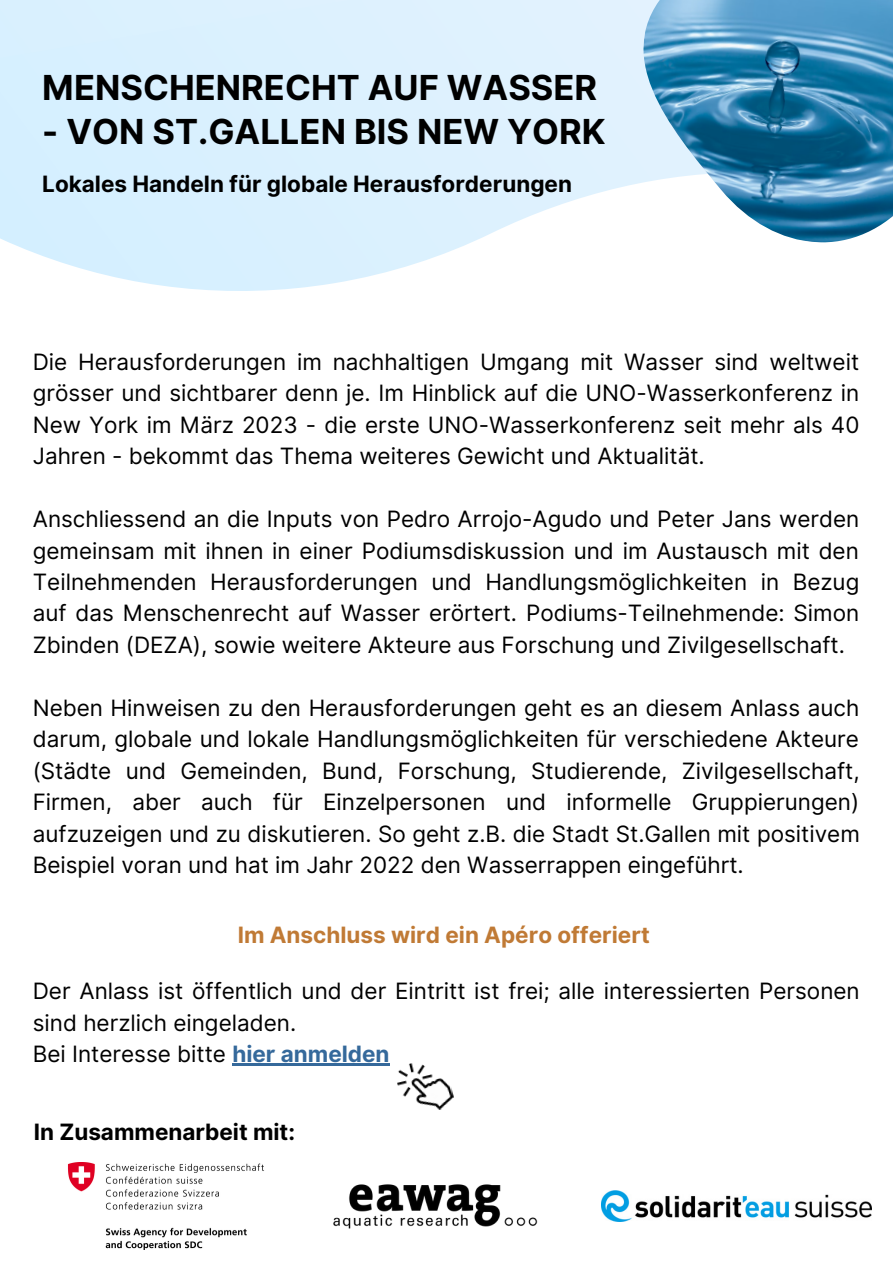
<style>
.page{position:relative;width:893px;height:1264px;background:#fff}
.page>*{position:absolute;margin:0;border:0;box-sizing:border-box;transform-origin:0 0}
.t1{font:700 34.5px "Inter";color:#000}
.t2{font:22.5px/31.5px "Inter";color:#000;text-align:justify}
.t3{font:700 22.5px "Inter";color:#000}
.t4{font:700 22.5px "Inter";color:#c07a35}
.s1{font-weight:700;color:#35699b}
</style>
<div class="page">
<svg style="left:0;top:0;width:624px;height:291px;fill:#dbf1fe"></svg>
<hr style="left:232px;top:1063px;width:157px;height:2px;background:#35699b">
<img style="left:624px;top:0;width:268px;height:243px">
<img style="left:397px;top:1063px;width:57px;height:47px">
<img style="left:333px;top:1184px;width:205px;height:45px">
<img style="left:67px;top:1162px;width:197px;height:87px">
<img style="left:602px;top:1190px;width:269px;height:31px">
<h1 class="t1" style="left:42px;top:66px;width:556px">MENSCHENRECHT AUF WASSER</h1>
<h1 class="t1" style="left:42px;top:111px;width:564px">- VON ST.GALLEN BIS NEW YORK</h1>
<p class="t3" style="left:42px;top:170px;width:531px">Lokales Handeln für globale Herausforderungen</p>
<p class="t2" style="left:33px;top:345px;width:828px">Die Herausforderungen im nachhaltigen Umgang mit Wasser sind weltweit grösser und sichtbarer denn je. Im Hinblick auf die UNO-Wasserkonferenz in New York im März 2023 - die erste UNO-Wasserkonferenz seit mehr als 40<br>Jahren - bekommt das Thema weiteres Gewicht und Aktualität.</p>
<p class="t2" style="left:33px;top:503px;width:828px">Anschliessend an die Inputs von Pedro Arrojo-Agudo und Peter Jans werden gemeinsam mit ihnen in einer Podiumsdiskussion und im Austausch mit den Teilnehmenden Herausforderungen und Handlungsmöglichkeiten in Bezug auf das Menschenrecht auf Wasser erörtert. Podiums-Teilnehmende: Simon Zbinden (DEZA), sowie weitere Akteure aus Forschung und Zivilgesellschaft.</p>
<p class="t2" style="left:33px;top:692px;width:828px">Neben Hinweisen zu den Herausforderungen geht es an diesem Anlass auch darum, globale und lokale Handlungsmöglichkeiten für verschiedene Akteure (Städte und Gemeinden, Bund, Forschung, Studierende, Zivilgesellschaft, Firmen, aber auch für Einzelpersonen und informelle Gruppierungen) aufzuzeigen und zu diskutieren. So geht z.B. die Stadt St.Gallen mit positivem Beispiel voran und hat im Jahr 2022 den Wasserrappen eingeführt.</p>
<p class="t4" style="left:238px;top:921px;width:413px">Im Anschluss wird ein Apéro offeriert</p>
<p class="t2" style="left:33px;top:975px;width:828px;text-align:left">Der Anlass ist öffentlich und der Eintritt ist frei; alle interessierten Personen sind herzlich eingeladen.<br>Bei Interesse bitte <span class="s1">hier anmelden</span></p>
<p class="t3" style="left:34px;top:1117px;width:263px">In Zusammenarbeit mit:</p>
</div>
